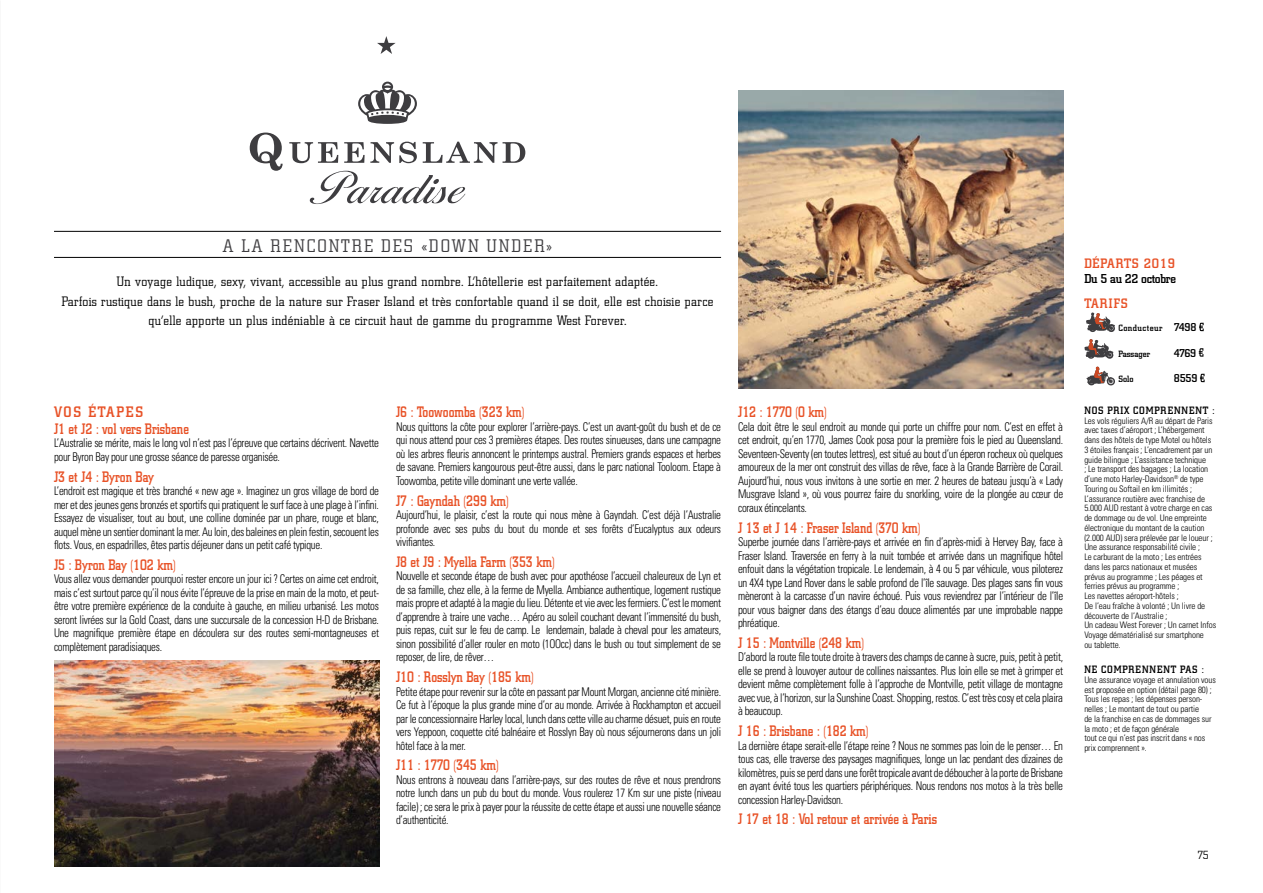
<style>
.page{position:relative;width:1263px;height:893px;background:#fff}
.page>*{position:absolute;margin:0;border:0;box-sizing:border-box;transform-origin:0 0}
.t1{font:300 18px "City";letter-spacing:.12em;color:#3e3d40}
.t2{font:500 15px "City";color:#e85227;scale:.85 1}
.t3{font:500 15px/16.5px "City";color:#e85227}
.t4{font:500 15px "City";letter-spacing:-.02em;color:#e85227;scale:.85 1}
.t5{font:300 13.5px/19.5px "City";letter-spacing:.025em;color:#000;text-align:center}
.t6{font:500 13.5px "City";letter-spacing:.05em;color:#e85227}
.t7{font:500 12.75px "City";letter-spacing:-.025em;color:#000}
.t8{font:300 condensed 12px/13.5px "Univers";letter-spacing:-.025em;color:#000;text-align:justify;scale:.9 1}
.t9{font:300 12px "City";color:#000}
.t10{font:500 11.25px "City";letter-spacing:-.025em;color:#000}
.t11{font:500 10.5px "City";letter-spacing:.08em;color:#000}
.t12{font:300 condensed 9px/9.8px "Univers";letter-spacing:-.01em;color:#000}
.t13{font:500 9px "City";letter-spacing:.05em;color:#000}
.t14{font:500 9px "City";color:#000}
.s1{font-size:11.25px}
</style>
<div class="page">
<svg style="left:377px;top:36px;width:19px;height:18px"></svg>
<svg style="left:310px;top:171px;width:155px;height:33px"></svg>
<svg style="left:358px;top:82px;width:59px;height:42px"></svg>
<svg style="left:250px;top:133px;width:33px;height:38px"></svg>
<svg style="left:289px;top:142px;width:49px;height:21px"></svg>
<svg style="left:344px;top:142px;width:73px;height:21px"></svg>
<svg style="left:423px;top:142px;width:102px;height:21px"></svg>
<hr style="left:54px;top:231px;width:667px;height:1px;background:#000">
<hr style="left:54px;top:257px;width:667px;height:1px;background:#000">
<svg style="left:1199px;top:323px;width:5px;height:8px"></svg>
<svg style="left:1199px;top:348px;width:4px;height:9px"></svg>
<svg style="left:1200px;top:374px;width:4px;height:8px"></svg>
<svg style="left:1086px;top:312px;width:29px;height:20px"></svg>
<svg style="left:1084px;top:339px;width:29px;height:20px"></svg>
<svg style="left:1086px;top:367px;width:29px;height:18px"></svg>
<img style="left:738px;top:91px;width:325px;height:297px">
<img style="left:54px;top:661px;width:325px;height:205px">
<h1 class="t1" style="left:223px;top:235px;width:331px">A LA RENCONTRE DES «DOWN UNDER»</h1>
<p class="t5" style="left:62px;top:272px;width:653px">Un voyage ludique, sexy, vivant, accessible au plus grand nombre. L’hôtellerie est parfaitement adaptée.<br>Parfois rustique dans le bush, proche de la nature sur Fraser Island et très confortable quand il se doit, elle est choisie parce qu’elle apporte un plus indéniable à ce circuit haut de gamme du programme West Forever.</p>
<p class="t3" style="left:54px;top:404px;width:136px">VOS ÉTAPES<br>J1 et J2 : vol vers Brisbane</p>
<p class="t8" style="left:54px;top:436px;width:363px">L’Australie se mérite, mais le long vol n’est pas l’épreuve que certains décrivent. Navette pour Byron Bay pour une grosse séance de paresse organisée.</p>
<p class="t2" style="left:54px;top:468px;width:119px">J3 et J4 : Byron Bay</p>
<p class="t8" style="left:54px;top:484px;width:363px">L’endroit est magique et très branché « new age ». Imaginez un gros village de bord de mer et des jeunes gens bronzés et sportifs qui pratiquent le surf face à une plage à l’infini.<br>Essayez de visualiser, tout au bout, une colline dominée par un phare, rouge et blanc, auquel mène un sentier dominant la mer. Au loin, des baleines en plein festin, secouent les flots. Vous, en espadrilles, êtes partis déjeuner dans un petit café typique.</p>
<p class="t2" style="left:54px;top:556px;width:145px">J5 : Byron Bay (102 km)</p>
<p class="t8" style="left:54px;top:572px;width:363px">Vous allez vous demander pourquoi rester encore un jour ici ? Certes on aime cet endroit, mais c’est surtout parce qu’il nous évite l’épreuve de la prise en main de la moto, et peut&shy;être votre première expérience de la conduite à gauche, en milieu urbanisé. Les motos seront livrées sur la Gold Coast, dans une succursale de la concession H-D de Brisbane.<br>Une magnifique première étape en découlera sur des routes semi-montagneuses et complètement paradisiaques.</p>
<p class="t2" style="left:396px;top:404px;width:152px">J6 : Toowoomba (323 km)</p>
<p class="t8" style="left:396px;top:420px;width:363px">Nous quittons la côte pour explorer l’arrière-pays. C’est un avant-goût du bush et de ce qui nous attend pour ces 3 premières étapes. Des routes sinueuses, dans une campagne où les arbres fleuris annoncent le printemps austral. Premiers grands espaces et herbes de savane. Premiers kangourous peut-être aussi, dans le parc national Tooloom. Etape à Toowomba, petite ville dominant une verte vallée.</p>
<p class="t2" style="left:396px;top:492px;width:134px">J7 : Gayndah (299 km)</p>
<p class="t8" style="left:396px;top:508px;width:363px">Aujourd’hui, le plaisir, c’est la route qui nous mène à Gayndah. C’est déjà l’Australie profonde avec ses pubs du bout du monde et ses forêts d’Eucalyptus aux odeurs vivifiantes.</p>
<p class="t2" style="left:396px;top:553px;width:188px">J8 et J9 : Myella Farm (353 km)</p>
<p class="t8" style="left:396px;top:569px;width:363px">Nouvelle et seconde étape de bush avec pour apothéose l’accueil chaleureux de Lyn et de sa famille, chez elle, à la ferme de Myella. Ambiance authentique, logement rustique mais propre et adapté à la magie du lieu. Détente et vie avec les fermiers. C’est le moment d’apprendre à traire une vache… Apéro au soleil couchant devant l’immensité du bush, puis repas, cuit sur le feu de camp. Le lendemain, balade à cheval pour les amateurs, sinon possibilité d’aller rouler en moto (1OOcc) dans le bush ou tout simplement de se reposer, de lire, de rêver…</p>
<p class="t2" style="left:396px;top:669px;width:163px">J10 : Rosslyn Bay (185 km)</p>
<p class="t8" style="left:396px;top:685px;width:363px">Petite étape pour revenir sur la côte en passant par Mount Morgan, ancienne cité minière.<br>Ce fut à l’époque la plus grande mine d’or au monde. Arrivée à Rockhampton et accueil par le concessionnaire Harley local, lunch dans cette ville au charme désuet, puis en route vers Yeppoon, coquette cité balnéaire et Rosslyn Bay où nous séjournerons dans un joli hôtel face à la mer.</p>
<p class="t2" style="left:396px;top:757px;width:122px">J11 : 1770 (345 km)</p>
<p class="t8" style="left:396px;top:773px;width:363px">Nous entrons à nouveau dans l’arrière-pays, sur des routes de rêve et nous prendrons notre lunch dans un pub du bout du monde. Vous roulerez 17 Km sur une piste (niveau facile) ; ce sera le prix à payer pour la réussite de cette étape et aussi une nouvelle séance d’authenticité.</p>
<p class="t4" style="left:738px;top:404px;width:106px">J12 : 1770 (0 km)</p>
<p class="t8" style="left:738px;top:420px;width:363px">Cela doit être le seul endroit au monde qui porte un chiffre pour nom. C’est en effet à cet endroit, qu’en 1770, James Cook posa pour la première fois le pied au Queensland.<br>Seventeen-Seventy (en toutes lettres), est situé au bout d’un éperon rocheux où quelques amoureux de la mer ont construit des villas de rêve, face à la Grande Barrière de Corail.<br>Aujourd’hui, nous vous invitons à une sortie en mer. 2 heures de bateau jusqu’à « Lady Musgrave Island », où vous pourrez faire du snorkling, voire de la plongée au cœur de coraux étincelants.</p>
<p class="t2" style="left:738px;top:519px;width:216px">J 13 et J 14 : Fraser Island (370 km)</p>
<p class="t8" style="left:738px;top:535px;width:363px">Superbe journée dans l’arrière-pays et arrivée en fin d’après-midi à Hervey Bay, face à Fraser Island. Traversée en ferry à la nuit tombée et arrivée dans un magnifique hôtel enfouit dans la végétation tropicale. Le lendemain, à 4 ou 5 par véhicule, vous piloterez un 4X4 type Land Rover dans le sable profond de l’île sauvage. Des plages sans fin vous mèneront à la carcasse d’un navire échoué. Puis vous reviendrez par l’intérieur de l’île pour vous baigner dans des étangs d’eau douce alimentés par une improbable nappe phréatique.</p>
<p class="t2" style="left:738px;top:634px;width:150px">J 15 : Montville (248 km)</p>
<p class="t8" style="left:738px;top:650px;width:363px">D’abord la route file toute droite à travers des champs de canne à sucre, puis, petit à petit, elle se prend à louvoyer autour de collines naissantes. Plus loin elle se met à grimper et devient même complètement folle à l’approche de Montville, petit village de montagne avec vue, à l’horizon, sur la Sunshine Coast. Shopping, restos. C’est très cosy et cela plaira à beaucoup.</p>
<p class="t2" style="left:738px;top:723px;width:155px">J 16 : Brisbane : (182 km)</p>
<p class="t8" style="left:738px;top:739px;width:363px">La dernière étape serait-elle l’étape reine ? Nous ne sommes pas loin de le penser… En tous cas, elle traverse des paysages magnifiques, longe un lac pendant des dizaines de kilomètres, puis se perd dans une forêt tropicale avant de déboucher à la porte de Brisbane en ayant évité tous les quartiers périphériques. Nous rendons nos motos à la très belle concession Harley-Davidson.</p>
<p class="t2" style="left:738px;top:811px;width:236px">J 17 et 18 : Vol retour et arrivée à Paris</p>
<p class="t6" style="left:1084px;top:256px;width:92px">DÉPARTS 2019</p>
<p class="t7" style="left:1084px;top:271px;width:93px">Du 5 au 22 octobre</p>
<p class="t6" style="left:1084px;top:296px;width:45px">TARIFS</p>
<p class="t13" style="left:1118px;top:323px;width:80px">Conducteur <span class="s1">7498</span></p>
<p class="t14" style="left:1118px;top:349px;width:33px">Passager</p>
<p class="t10" style="left:1174px;top:347px;width:24px">4769</p>
<p class="t14" style="left:1118px;top:374px;width:17px">Solo</p>
<p class="t10" style="left:1174px;top:372px;width:25px">8559</p>
<p class="t11" style="left:1084px;top:405px;width:132px">NOS PRIX COMPRENNENT :</p>
<p class="t12" style="left:1084px;top:416px;width:133px">Les vols réguliers A/R au départ de Paris avec taxes d’aéroport ; L’hébergement dans des hôtels de type Motel ou hôtels 3 étoiles français ; L’encadrement par un guide bilingue ; L’assistance technique<br>; Le transport des bagages ; La location d’une moto Harley-Davidson<sup>®</sup> de type Touring ou Softail en km illimités ; L’assurance routière avec franchise de 5.000 AUD restant à votre charge en cas de dommage ou de vol. Une empreinte électronique du montant de la caution (2.000 AUD) sera prélevée par le loueur ; Une assurance responsabilité civile ;<br>Le carburant de la moto ; Les entrées dans les parcs nationaux et musées prévus au programme ; Les péages et ferries prévus au programme ;<br>Les navettes aéroport-hôtels ;<br>De l’eau fraîche à volonté ; Un livre de découverte de l’Australie ;<br>Un cadeau West Forever ; Un carnet Infos Voyage dématérialisé sur smartphone<br>ou tablette.</p>
<p class="t11" style="left:1084px;top:664px;width:121px">NE COMPRENNENT PAS :</p>
<p class="t12" style="left:1084px;top:675px;width:133px">Une assurance voyage et annulation vous est proposée en option (détail page 80) ; Tous les repas ; les dépenses person&shy;nelles ; Le montant de tout ou partie<br>de la franchise en cas de dommages sur la moto ; et de façon générale<br>tout ce qui n’est pas inscrit dans « nos prix comprennent ».</p>
<p class="t9" style="left:1197px;top:849px;width:13px">75</p>
</div>
